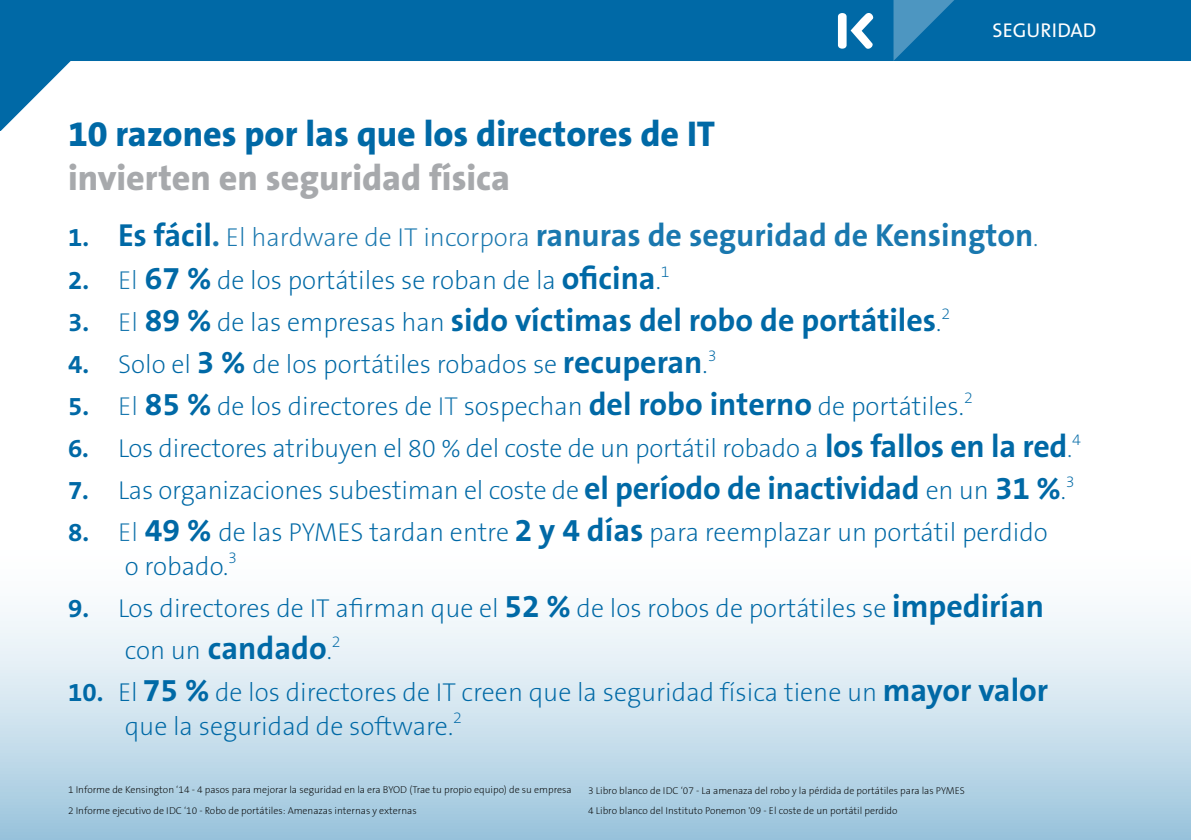
<style>
.page{position:relative;width:1191px;height:840px;background:#fff}
.page>*{position:absolute;margin:0;border:0;box-sizing:border-box;transform-origin:0 0}
.t1{font:36px "The Sans KENSINGTON8 XB";color:#0069a6}
.t2{font:36px "The Sans KENSINGTON8 XB";color:#a7a9ac}
.t3{font:32px "The Sans KENSINGTON7 Bd";color:#0069a6}
.t4{font:32px "The Sans KENSINGTON7 Bd";color:#1a78af}
.t5{font:26px/34px "The Sans KENSINGTON2 XL";color:#0069a6}
.t6{font:20px "The Sans KENSINGTON5 Rg";color:#fff}
.t7{font:16px "The Sans KENSINGTON2 XL";color:#0069a6}
.t8{font:10px/20px "The Sans KENSINGTON2 XL";color:#000}
.s1{font-size:26px;color:#0069a6}
.s2{color:#0069a6}
.s3{font-family:"The Sans KENSINGTON2 XL";font-size:26px}
.s4{font-family:"The Sans KENSINGTON7 Bd"}
.s5{color:#1a78af}
.s6{font-family:"The Sans KENSINGTON7 Bd";font-size:32px}
.s7{font-size:26px}
.s8{font-family:"The Sans KENSINGTON2 XL";font-size:26px;color:#1a78af}
</style>
<div class="page">
<div style="left:72px;top:0;width:1119px;height:61px;background:#0069a6"></div>
<svg style="left:850px;top:10px;width:25px;height:41px"></svg>
<div style="left:838px;top:13px;width:8px;height:36px;background:#fff;border-radius:4px"></div>
<svg style="left:893px;top:0;width:64px;height:61px;background:#247eb2"></svg>
<svg style="left:0;top:0;width:72px;height:131px"></svg>
<svg style="left:0;top:612px;width:1191px;height:227px;background:#cbe0ec"></svg>
<p class="t6" style="left:992px;top:19px;width:105px">SEGURIDAD</p>
<h1 class="t1" style="left:68px;top:114px;width:648px">10 razones por las que los directores de IT</h1>
<h1 class="t2" style="left:68px;top:158px;width:444px">invierten en seguridad física</h1>
<p class="t4" style="left:68px;top:218px;width:972px"><span class="s1">1.</span> <span class="s2">Es fácil</span>. <span class="s3">El hardware de IT incorpora</span> ranuras de seguridad de Kensington<span class="s3">.</span></p>
<p class="t5" style="left:68px;top:263px;width:594px"><span class="s4">2.</span> <span class="s5">El</span> <span class="s6">67 %</span> de los portátiles se roban de la <span class="s6">oficina</span>.</p>
<p class="t7" style="left:661px;top:262px;width:10px">1</p>
<p class="t3" style="left:68px;top:302px;width:875px"><span class="s7">3.</span> <span class="s8">El</span> 89 % <span class="s3">de las empresas han</span> sido víctimas del robo de portátiles<span class="s3">.</span></p>
<p class="t7" style="left:941px;top:304px;width:10px">2</p>
<p class="t5" style="left:68px;top:347px;width:641px"><span class="s4">4.</span> Solo el <span class="s6">3 %</span> de los portátiles robados se <span class="s6">recuperan</span>.</p>
<p class="t7" style="left:708px;top:346px;width:10px">3</p>
<p class="t5" style="left:68px;top:389px;width:897px"><span class="s4">5.</span> <span class="s5">El</span> <span class="s6">85 %</span> de los directores de <span class="s5">IT</span> sospechan <span class="s6">del robo interno</span> de portátiles.</p>
<p class="t7" style="left:964px;top:388px;width:10px">2</p>
<p class="t5" style="left:68px;top:431px;width:1005px"><span class="s4">6.</span> Los directores atribuyen el 80 % del coste de un portátil robado a <span class="s6">los fallos en la red</span><span class="s5">.</span></p>
<p class="t7" style="left:1072px;top:430px;width:10px">4</p>
<p class="t5" style="left:68px;top:473px;width:999px"><span class="s4">7.</span> Las organizaciones subestiman el coste de <span class="s6">el período de inactividad</span> en un <span class="s6">31 %</span>.</p>
<p class="t7" style="left:1066px;top:472px;width:10px">3</p>
<p class="t5" style="left:125px;top:515px;width:924px;text-indent:-57px"><span class="s4">8.</span> <span class="s5">El</span> <span class="s6">49 %</span> de las PYMES tardan entre <span class="s6">2 y 4 días</span> para reemplazar un portátil perdido o robado.</p>
<p class="t7" style="left:228px;top:548px;width:10px">3</p>
<p class="t5" style="left:68px;top:591px;width:977px"><span class="s4">9.</span> Los directores de IT afirman que el <span class="s6">52 %</span> de los robos de portátiles se <span class="s6">impedirían</span></p>
<p class="t3" style="left:125px;top:630px;width:209px"><span class="s3">con un</span> candado<span class="s3">.</span></p>
<p class="t7" style="left:332px;top:632px;width:10px">2</p>
<p class="t5" style="left:125px;top:675px;width:925px;text-indent:-57px"><span class="s4">10.</span> El <span class="s6">75 %</span> de los directores de IT creen que la seguridad física tiene un <span class="s6">mayor valor </span>que la seguridad de software.</p>
<p class="t7" style="left:453px;top:708px;width:10px">2</p>
<p class="t8" style="left:68px;top:780px;width:505px">1 Informe de Kensington ‘14 - 4 pasos para mejorar la seguridad en la era BYOD (Trae tu propio equipo) de su empresa<br>2 Informe ejecutivo de IDC ‘10 - Robo de portátiles: Amenazas internas y externas</p>
<p class="t8" style="left:588px;top:780px;width:378px">3 Libro blanco de IDC ‘07 - La amenaza del robo y la pérdida de portátiles para las PYMES<br>4 Libro blanco del Instituto Ponemon '09 - El coste de un portátil perdido</p>
</div>
